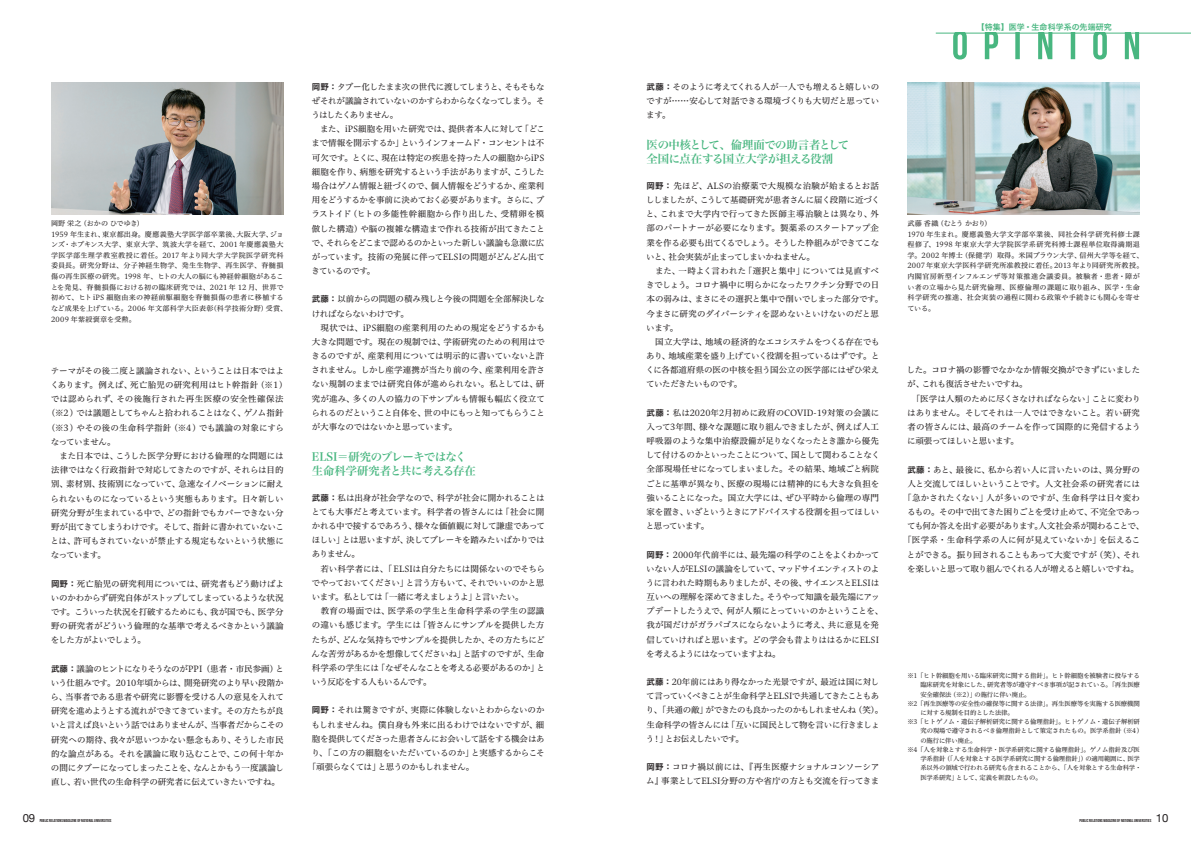
<style>
.page{position:relative;width:1191px;height:842px;background:#fff}
.page>*{position:absolute;margin:0;border:0;box-sizing:border-box;transform-origin:0 0}
.t1{font:11.3px/14.2px "Hira Min Pro W6";letter-spacing:-.03em;color:#48b680}
.t2{font:11.3px "Helvetica Neue";color:#231f20}
.t3{font:8.5px/14.2px "Hiragino UD Serif Std W4";letter-spacing:-.03em;color:#231f20}
.t4{font:8.5px/14.2px "Hiragino UD Serif Std W4";letter-spacing:-.05em;color:#231f20}
.t5{font:8.5px/14.2px "Hiragino UD Serif Std W4";letter-spacing:-.005em;color:#231f20}
.t6{font:8.5px "Hiragino UD Serif Std W4";letter-spacing:-.01em;color:#231f20}
.t7{font:8.5px "Hiragino UD Serif Std W4";letter-spacing:-.055em;color:#231f20}
.t8{font:8.5px "Hiragino UD Serif Std W4";letter-spacing:.005em;color:#231f20}
.t9{font:8.5px "Hiragino UD Serif Std W4";letter-spacing:.02em;color:#231f20}
.t10{font:8.5px "Hiragino UD Serif Std W4";letter-spacing:.04em;color:#231f20}
.t11{font:8.5px "Hiragino UD Serif Std W4";letter-spacing:-.06em;color:#231f20}
.t12{font:7.9px "Hira Kaku Std W6";letter-spacing:.01em;color:#48b680}
.t13{font:7.1px/10.6px "Hiragino UD Serif Std W4";letter-spacing:.03em;color:#231f20}
.t14{font:6.4px "Hiragino UD Serif Std W4";letter-spacing:-.015em;color:#231f20}
.t15{font:4.3px "Bebas Neue";color:#231f20}
.s1{font-family:"Hiragino UD Sans Std W6"}
</style>
<div class="page">
<hr style="left:935px;top:33px;width:256px;height:1px;background:#48b680">
<svg style="left:953px;top:33px;width:186px;height:27px"></svg>
<img style="left:907px;top:82px;width:232px;height:133px">
<img style="left:51px;top:82px;width:232px;height:133px">
<p class="t13" style="left:51px;top:218px;width:237px">岡野 栄之（おかの ひでゆき）<br>1959 年生まれ、東京都出身。慶應義塾大学医学部卒業後、大阪大学、ジョンズ・ホプキンス大学、東京大学、筑波大学を経て、2001 年慶應義塾大学医学部生理学教室教授に着任。2017 年より同大学大学院医学研究科委員長。研究分野は、分子神経生物学、発生生物学、再生医学、脊髄損傷の再生医療の研究。1998 年、ヒトの大人の脳にも神経幹細胞があることを発見、脊髄損傷における初の臨床研究では、2021 年 12 月、世界で初めて、ヒト iPS 細胞由来の神経前駆細胞を脊髄損傷の患者に移植するなど成果を上げている。2006 年文部科学大臣表彰（科学技術分野）受賞、2009 年紫綬褒章を受勲。</p>
<p class="t5" style="left:51px;top:363px;width:235px">テーマがその後二度と議論されない、ということは日本ではよ</p>
<p class="t8" style="left:50px;top:378px;width:239px">くあります。例えば、死亡胎児の研究利用はヒト幹指針（※1 ）</p>
<p class="t10" style="left:51px;top:393px;width:234px">では認められず、その後施行された再生医療の安全性確保法</p>
<p class="t7" style="left:47px;top:407px;width:238px">（※2 ）では議題としてちゃんと拾われることはなく、ゲノム指針</p>
<p class="t9" style="left:47px;top:421px;width:239px">（※3 ）やその後の生命科学指針（※4 ）でも議論の対象にすら</p>
<p class="t7" style="left:51px;top:435px;width:66px">なっていません。</p>
<p class="t5" style="left:51px;top:448px;width:234px">　また日本では、こうした医学分野における倫理的な問題には</p>
<p class="t6" style="left:51px;top:463px;width:234px">法律ではなく行政指針で対応してきたのですが、それらは目的</p>
<p class="t3" style="left:51px;top:476px;width:234px">別、素材別、技術別になっていて、急速なイノベーションに耐え</p>
<p class="t3" style="left:51px;top:491px;width:234px">られないものになっているという実態もあります。日々新しい</p>
<p class="t3" style="left:51px;top:505px;width:234px">研究分野が生まれている中で、どの指針でもカバーできない分</p>
<p class="t3" style="left:51px;top:519px;width:234px">野が出てきてしまうわけです。そして、指針に書かれていないこ</p>
<p class="t6" style="left:50px;top:534px;width:235px">とは、許可もされていないが禁止する規定もないという状態に</p>
<p class="t3" style="left:51px;top:547px;width:57px">なっています。</p>
<p class="t3" style="left:51px;top:576px;width:235px;text-align:justify"><span class="s1">岡野：</span>死亡胎児の研究利用については、研究者もどう動けばよいのかわからず研究自体がストップしてしまっているような状況です。こういった状況を打破するためにも、我が国でも、医学分野の研究者がどういう倫理的な基準で考えるべきかという議論をした方がよいでしょう。</p>
<p class="t3" style="left:51px;top:661px;width:235px;text-align:justify"><span class="s1">武藤：</span>議論のヒントになりそうなのがPPI（患者・市民参画）という仕組みです。2010年頃からは、開発研究のより早い段階から、当事者である患者や研究に影響を受ける人の意見を入れて研究を進めようとする流れができてきています。その方たちが良いと言えば良いという話ではありませんが、当事者だからこその研究への期待、我々が思いつかない懸念もあり、そうした市民的な論点がある。それを議論に取り込むことで、この何十年かの間にタブーになってしまったことを、なんとかもう一度議論し直し、若い世代の生命科学の研究者に伝えていきたいですね。</p>
<p class="t3" style="left:311px;top:79px;width:235px"><span class="s1">岡野：</span>タブー化したまま次の世代に渡してしまうと、そもそもなぜそれが議論されていないのかすらわからなくなってしまう。そうはしたくありません。<br>　また、iPS細胞を用いた研究では、提供者本人に対して「どこまで情報を開示するか」というインフォームド・コンセントは不可欠です。とくに、現在は特定の疾患を持った人の細胞からiPS細胞を作り、病態を研究するという手法がありますが、こうした場合はゲノム情報と紐づくので、個人情報をどうするか、産業利用をどうするかを事前に決めておく必要があります。さらに、ブラストイド（ヒトの多能性幹細胞から作り出した、受精卵を模倣した構造）や脳の複雑な構造まで作れる技術が出てきたことで、それらをどこまで認めるのかといった新しい議論も急激に広がっています。技術の発展に伴ってELSIの問題がどんどん出てきているのです。</p>
<p class="t3" style="left:311px;top:292px;width:235px"><span class="s1">武藤：</span>以前からの問題の積み残しと今後の問題を全部解決しなければならないわけです。<br>　現状では、iPS細胞の産業利用のための規定をどうするかも大きな問題です。現在の規制では、学術研究のための利用はできるのですが、産業利用については明示的に書いていないと許されません。しかし産学連携が当たり前の今、産業利用を許さない規制のままでは研究自体が進められない。私としては、研究が進み、多くの人の協力の下サンプルも情報も幅広く役立てられるのだということ自体を、世の中にもっと知ってもらうことが大事なのではないかと思っています。</p>
<h1 class="t1" style="left:312px;top:449px;width:165px">ELSI＝研究のブレーキではなく生命科学研究者と共に考える存在</h1>
<p class="t3" style="left:311px;top:490px;width:235px"><span class="s1">武藤：</span>私は出身が社会学なので、科学が社会に開かれることはとても大事だと考えています。科学者の皆さんには「社会に開かれる中で接するであろう、様々な価値観に対して謙虚であってほしい」とは思いますが、決してブレーキを踏みたいばかりではありません。<br>　若い科学者には、「ELSIは自分たちには関係ないのでそちらでやっておいてください」と言う方もいて、それでいいのかと思います。私としては「一緒に考えましょうよ」と言いたい。<br>　教育の場面では、医学系の学生と生命科学系の学生の認識の違いも感じます。学生には「皆さんにサンプルを提供した方たちが、どんな気持ちでサンプルを提供したか、その方たちにどんな苦労があるかを想像してくださいね」と話すのですが、生命科学系の学生には「なぜそんなことを考える必要があるのか」という反応をする人もいるんです。</p>
<p class="t3" style="left:312px;top:703px;width:234px"><span class="s1">岡野：</span>それは驚きですが、実際に体験しないとわからないのか</p>
<p class="t3" style="left:311px;top:717px;width:234px">もしれませんね。僕自身も外来に出るわけではないですが、細</p>
<p class="t3" style="left:312px;top:731px;width:234px">胞を提供してくださった患者さんにお会いして話をする機会はあ</p>
<p class="t3" style="left:311px;top:745px;width:235px">り、「この方の細胞をいただいているのか」と実感するからこそ</p>
<p class="t11" style="left:308px;top:760px;width:168px">「頑張らなくては」と思うのかもしれません。</p>
<p class="t3" style="left:646px;top:79px;width:234px;text-align:justify"><span class="s1">武藤：</span>そのように考えてくれる人が一人でも増えると嬉しいのですが……安心して対話できる環境づくりも大切だと思っています。</p>
<h1 class="t1" style="left:646px;top:137px;width:204px">医の中核として、倫理面での助言者として全国に点在する国立大学が担える役割</h1>
<p class="t3" style="left:646px;top:178px;width:239px"><span class="s1">岡野：</span> 先ほど、ALSの治療薬で大規模な治験が始まるとお話ししましたが、こうして基礎研究が患者さんに届く段階に近づくと、これまで大学内で行ってきた医師主導治験とは異なり、外部のパートナーが必要になります。製薬系のスタートアップ企業を作る必要も出てくるでしょう。そうした枠組みができてこないと、社会実装が止まってしまいかねません。<br>　また、一時よく言われた「選択と集中」については見直すべきでしょう。コロナ禍中に明らかになったワクチン分野での日本の弱みは、まさにその選択と集中で削いでしまった部分です。今まさに研究のダイバーシティを認めないといけないのだと思います。<br>　国立大学は、地域の経済的なエコシステムをつくる存在でもあり、地域産業を盛り上げていく役割を担っているはずです。とくに各都道府県の医の中核を担う国公立の医学部にはぜひ栄えていただきたいものです。</p>
<p class="t3" style="left:646px;top:405px;width:235px;text-align:justify"><span class="s1">武藤：</span>私は2020年2月初めに政府のCOVID-19対策の会議に入って3年間、様々な課題に取り組んできましたが、例えば人工呼吸器のような集中治療設備が足りなくなったとき誰から優先して付けるのかといったことについて、国として関わることなく全部現場任せになってしまいました。その結果、地域ごと病院ごとに基準が異なり、医療の現場には精神的にも大きな負担を強いることになった。国立大学には、ぜひ平時から倫理の専門家を置き、いざというときにアドバイスする役割を担ってほしいと思っています。</p>
<p class="t3" style="left:646px;top:547px;width:239px"><span class="s1">岡野：</span> 2000年代前半には、最先端の科学のことをよくわかっていない人がELSIの議論をしていて、マッドサイエンティストのように言われた時期もありましたが、その後、サイエンスとELSIは互いへの理解を深めてきました。そうやって知識を最先端にアップデートしたうえで、何が人類にとっていいのかということを、我が国だけがガラパゴスにならないように考え、共に意見を発信していければと思います。どの学会も昔よりははるかにELSIを考えるようにはなっていますよね。</p>
<p class="t4" style="left:646px;top:674px;width:239px"><span class="s1">武藤：</span>20年前にはあり得なかった光景ですが、最近は国に対して言っていくべきことが生命科学とELSIで共通してきたこともあり、「共通の敵」ができたのも良かったのかもしれませんね（笑）。生命科学の皆さんには「互いに国民として物を言いに行きましょう！」とお伝えしたいです。</p>
<p class="t5" style="left:646px;top:759px;width:235px"><span class="s1">岡野：</span>コロナ禍以前には、『再生医療ナショナルコンソーシアム』事業としてELSI分野の方や省庁の方とも交流を行ってきま</p>
<p class="t12" style="left:977px;top:21px;width:136px">【特集】医学・生命科学系の先端研究</p>
<p class="t13" style="left:907px;top:218px;width:237px">武藤 香織（むとう かおり）<br>1970 年生まれ。慶應義塾大学文学部卒業後、同社会科学研究科修士課程修了、1998 年東京大学大学院医学系研究科博士課程単位取得満期退学。2002 年博士（保健学）取得。米国ブラウン大学、信州大学等を経て、<br>2007年東京大学医科学研究所准教授に着任。2013 年より同研究所教授。内閣官房新型インフルエンザ等対策推進会議委員。被験者・患者・障がい者の立場から見た研究倫理、医療倫理の課題に取り組み、医学・生命科学研究の推進、社会実装の過程に関わる政策や手続きにも関心を寄せている。</p>
<p class="t3" style="left:907px;top:362px;width:235px">した。コロナ禍の影響でなかなか情報交換ができずにいましたが、これも復活させたいですね。<br>　「医学は人類のために尽くさなければならない」ことに変わりはありません。そしてそれは一人ではできないこと。若い研究者の皆さんには、最高のチームを作って国際的に発信するように頑張ってほしいと思います。</p>
<p class="t3" style="left:903px;top:462px;width:242px;text-align:center"><span class="s1">武藤：</span>あと、最後に、私から若い人に言いたいのは、異分野の人と交流してほしいということです。人文社会系の研究者には「急かされたくない」人が多いのですが、生命科学は日々変わるもの。その中で出てきた困りごとを受け止めて、不完全であっても何か答えを出す必要があります。人文社会系が関わることで、「医学系・生命科学系の人に何が見えていないか」を伝えることができる。振り回されることもあって大変ですが（笑）、それを楽しいと思って取り組んでくれる人が増えると嬉しいですね。</p>
<p class="t14" style="left:907px;top:671px;width:234px">※1 「ヒト幹細胞を用いる臨床研究に関する指針」。ヒト幹細胞を被験者に投与する</p>
<p class="t14" style="left:920px;top:680px;width:221px">臨床研究を対象にした、研究者等が遵守すべき事項が記されている。「再生医療</p>
<p class="t14" style="left:920px;top:689px;width:112px">安全確保法（※2）」の施行に伴い廃止。</p>
<p class="t14" style="left:907px;top:699px;width:234px">※2 「再生医療等の安全性の確保等に関する法律」。再生医療等を実施する医療機関</p>
<p class="t14" style="left:920px;top:708px;width:95px">に対する規制を目的とした法律。</p>
<p class="t14" style="left:907px;top:717px;width:234px">※3 「ヒトゲノム・遺伝子解析研究に関する倫理指針」。ヒトゲノム・遺伝子解析研</p>
<p class="t14" style="left:920px;top:726px;width:224px">究の現場で遵守されるべき倫理指針として策定されたもの。医学系指針（※4）</p>
<p class="t14" style="left:920px;top:735px;width:58px">の施行に伴い廃止。</p>
<p class="t14" style="left:907px;top:745px;width:234px">※4 「人を対象とする生命科学・医学系研究に関する倫理指針」。ゲノム指針及び医</p>
<p class="t14" style="left:920px;top:754px;width:221px">学系指針（「人を対象とする医学系研究に関する倫理指針」）の適用範囲に、医学</p>
<p class="t14" style="left:920px;top:763px;width:223px">系以外の領域で行われる研究も含まれることから、「人を対象とする生命科学・</p>
<p class="t14" style="left:920px;top:772px;width:123px">医学系研究」として、定義を新設したもの。</p>
<h1 class="t2" style="left:23px;top:810px;width:14px">09</h1>
<p class="t15" style="left:40px;top:818px;width:73px">PUBLIC RELATIONS MAGAZINE OF NATIONAL UNIVERSITIES</p>
<p class="t15" style="left:1079px;top:818px;width:73px">PUBLIC RELATIONS MAGAZINE OF NATIONAL UNIVERSITIES</p>
<h1 class="t2" style="left:1155px;top:810px;width:14px">10</h1>
</div>
